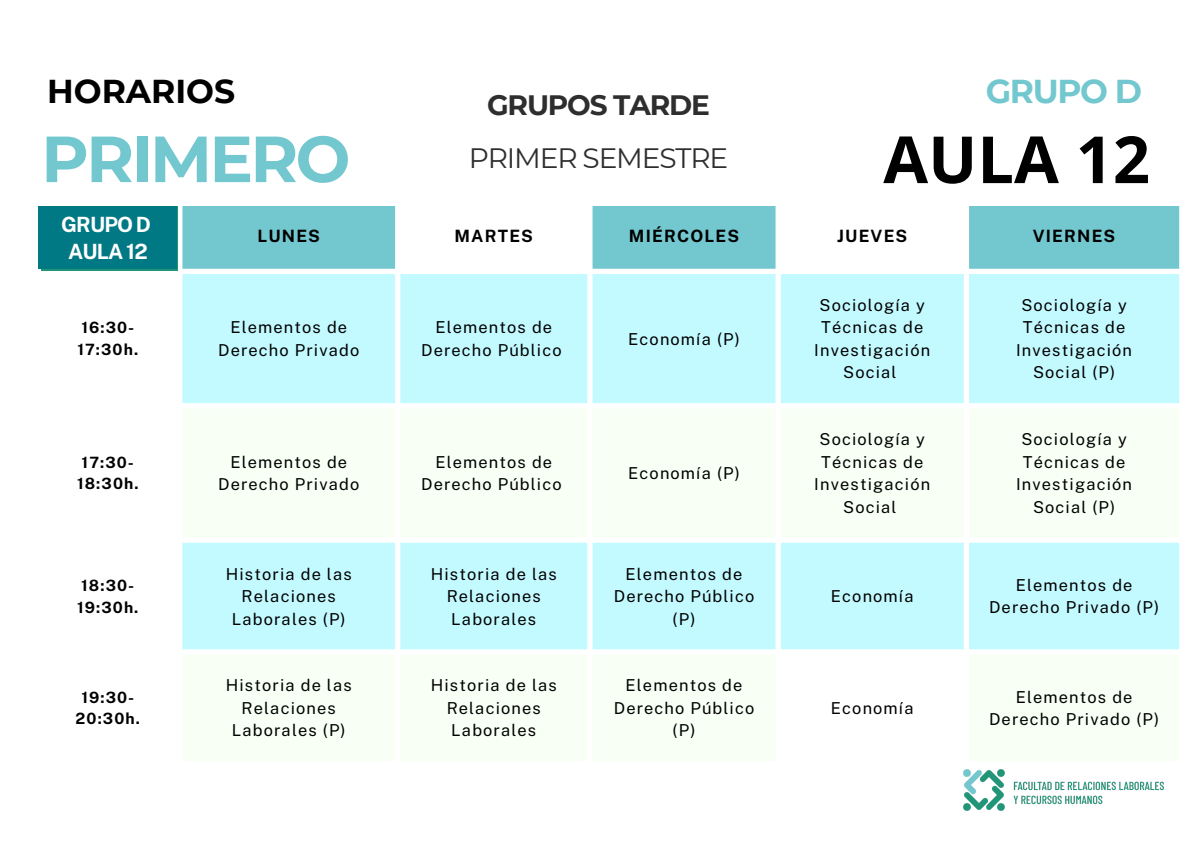
<style>
.page{position:relative;width:1191px;height:843px;background:#fff}
.page>*{position:absolute;margin:0;border:0;box-sizing:border-box;transform-origin:0 0}
.t1{font:700 65px "Montserrat";letter-spacing:-.04em;color:#73c8d0}
.t2{font:700 65px "Open Sans";color:#000}
.t3{font:700 33px "Montserrat";color:#000}
.t4{font:700 33px "Montserrat";letter-spacing:-.04em;color:#73c8d0}
.t5{font:28px "Montserrat";letter-spacing:-.04em;color:#2e2e2e}
.t6{font:700 28px "Montserrat";letter-spacing:-.04em;color:#2e2e2e}
.t7{font:700 21px "Public Sans";letter-spacing:-.04em;color:#fff}
.t8{font:700 17px "Public Sans";letter-spacing:.07em;color:#000}
.t9{font:16.4px/22.5px "Public Sans";letter-spacing:.07em;color:#000;text-align:center}
.t10{font:700 15.6px/21.8px "Public Sans";letter-spacing:.07em;color:#000}
</style>
<div class="page">
<div style="left:41px;top:206px;width:137px;height:65px;background:#209578"></div>
<div style="left:38px;top:206px;width:139px;height:63px;background:#007984"></div>
<svg style="left:182px;top:206px;width:996px;height:63px;fill:#73c8d0"></svg>
<div style="left:182px;top:274px;width:996px;height:129px;background:#c3faff"></div>
<div style="left:182px;top:542px;width:996px;height:108px;background:#c3faff"></div>
<img style="left:963px;top:769px;width:200px;height:41px">
<p class="t3" style="left:47px;top:71px;width:189px">HORARIOS</p>
<p class="t4" style="left:985px;top:71px;width:158px">GRUPO D</p>
<p class="t2" style="left:883px;top:114px;width:268px">AULA 12</p>
<p class="t6" style="left:487px;top:88px;width:224px">GRUPOS TARDE</p>
<p class="t1" style="left:41px;top:119px;width:310px">PRIMERO</p>
<p class="t5" style="left:468px;top:141px;width:261px">PRIMER SEMESTRE</p>
<p class="t7" style="left:61px;top:212px;width:91px">GRUPO D</p>
<p class="t7" style="left:68px;top:239px;width:81px">AULA 12</p>
<h2 class="t8" style="left:257px;top:226px;width:64px">LUNES</h2>
<h1 class="t8" style="left:454px;top:226px;width:80px">MARTES</h1>
<h3 class="t8" style="left:629px;top:226px;width:112px">MIÉRCOLES</h3>
<h4 class="t8" style="left:837px;top:226px;width:72px">JUEVES</h4>
<h2 class="t8" style="left:1032px;top:226px;width:84px">VIERNES</h2>
<h1 class="t10" style="left:77px;top:316px;width:62px">16:30-<br>17:30h.</h1>
<p class="t9" style="left:218px;top:316px;width:143px">Elementos de<br>Derecho Privado</p>
<p class="t9" style="left:421px;top:316px;width:142px">Elementos de<br>Derecho Público</p>
<p class="t9" style="left:628px;top:327px;width:113px">Economía (P)</p>
<p class="t10" style="left:77px;top:451px;width:63px">17:30-<br>18:30h.</p>
<p class="t9" style="left:218px;top:450px;width:143px">Elementos de<br>Derecho Privado</p>
<p class="t9" style="left:421px;top:450px;width:142px">Elementos de<br>Derecho Público</p>
<p class="t9" style="left:628px;top:461px;width:113px">Economía (P)</p>
<p class="t10" style="left:77px;top:574px;width:63px">18:30-<br>19:30h.</p>
<p class="t10" style="left:76px;top:685px;width:66px;text-align:center">19:30-<br>20:30h.</p>
<p class="t9" style="left:226px;top:562px;width:128px">Historia de las<br>Relaciones<br>Laborales (P)</p>
<p class="t9" style="left:430px;top:562px;width:128px">Historia de las<br>Relaciones<br>Laborales</p>
<p class="t9" style="left:613px;top:562px;width:142px">Elementos de<br>Derecho Público (P)</p>
<p class="t9" style="left:226px;top:674px;width:128px">Historia de las<br>Relaciones<br>Laborales (P)</p>
<p class="t9" style="left:430px;top:674px;width:128px">Historia de las<br>Relaciones<br>Laborales</p>
<p class="t9" style="left:613px;top:674px;width:142px">Elementos de<br>Derecho Público (P)</p>
<p class="t9" style="left:814px;top:293px;width:117px">Sociología y<br>Técnicas de<br>Investigación<br>Social</p>
<p class="t9" style="left:1016px;top:293px;width:117px">Sociología y<br>Técnicas de<br>Investigación<br>Social (P)</p>
<p class="t9" style="left:814px;top:428px;width:117px">Sociología y<br>Técnicas de<br>Investigación<br>Social</p>
<p class="t9" style="left:1016px;top:428px;width:117px">Sociología y<br>Técnicas de<br>Investigación<br>Social (P)</p>
<p class="t9" style="left:830px;top:584px;width:84px">Economía</p>
<p class="t9" style="left:989px;top:573px;width:171px">Elementos de<br>Derecho Privado (P)</p>
<p class="t9" style="left:830px;top:696px;width:84px">Economía</p>
<p class="t9" style="left:989px;top:685px;width:171px">Elementos de<br>Derecho Privado (P)</p>
</div>
